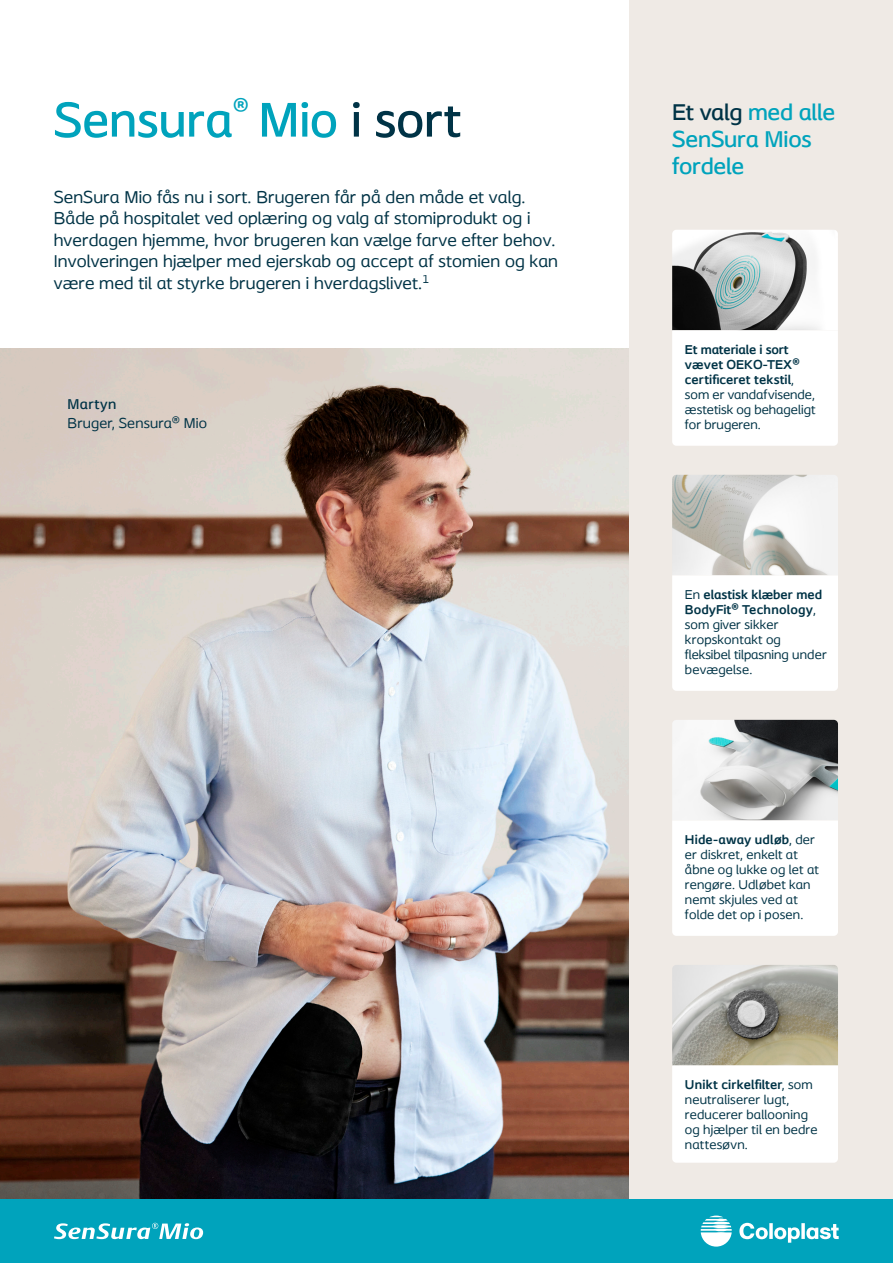
<style>
.page{position:relative;width:893px;height:1263px;background:#fff}
.page>*{position:absolute;margin:0;border:0;box-sizing:border-box;transform-origin:0 0}
.Sub-headline_16pt{font:500 51px "Coloplast";color:#00a3bc}
.Sub-headline_16pt-2{font:500 24px/27px "Coloplast";letter-spacing:-.01em;color:#00a3bc}
.Sub-headline_16pt-3{font:18px/21.6px "Coloplast";letter-spacing:.005em;color:#003346}
.Name_tag_10pt{font:15px "Coloplast";letter-spacing:.01em;color:#003346}
.Name_tag_10pt-2{font:500 15px "Coloplast";letter-spacing:.025em;color:#003346}
.Sub-headline_16pt-4{font:13.5px/15px "Coloplast";letter-spacing:.015em;color:#003346}
.s1{color:#003346}
.s2{font-weight:700}
</style>
<div class="page">
<img style="left:0;top:348px;width:629px;height:851px">
<div style="left:629px;top:0;width:264px;height:1202px;background:#efeae5"></div>
<img style="left:672px;top:230px;width:166px;height:100px">
<div style="left:672px;top:330px;width:166px;height:116px;background:#fff"></div>
<img style="left:672px;top:475px;width:166px;height:100px">
<div style="left:672px;top:575px;width:166px;height:116px;background:#fff"></div>
<img style="left:672px;top:720px;width:166px;height:100px">
<div style="left:672px;top:820px;width:166px;height:116px;background:#fff"></div>
<img style="left:672px;top:965px;width:166px;height:100px">
<div style="left:672px;top:1065px;width:166px;height:98px;background:#fff"></div>
<div style="left:0;top:1199px;width:893px;height:64px;background:#00a3bc"></div>
<svg style="left:700px;top:1215px;width:139px;height:31px"></svg>
<svg style="left:54px;top:1223px;width:150px;height:16px"></svg>
<p class="Sub-headline_16pt" style="left:54px;top:89px;width:409px">Sensura<sup>®</sup> Mio <span class="s1">i sort</span></p>
<p class="Sub-headline_16pt-3" style="left:54px;top:186px;width:506px">SenSura Mio fås nu i sort. Brugeren får på den måde et valg.<br>Både på hospitalet ved oplæring og valg af stomiprodukt og i hverdagen hjemme, hvor brugeren kan vælge farve efter behov.<br>Involveringen hjælper med ejerskab og accept af stomien og kan være med til at styrke brugeren i hverdagslivet.<sup>1</sup></p>
<p class="Name_tag_10pt-2" style="left:68px;top:395px;width:50px">Martyn</p>
<p class="Name_tag_10pt" style="left:68px;top:414px;width:141px">Bruger, Sensura® Mio</p>
<p class="Sub-headline_16pt-2" style="left:672px;top:98px;width:164px"><span class="s1">Et valg</span> med alle<br>SenSura Mios fordele</p>
<p class="Sub-headline_16pt-4" style="left:685px;top:341px;width:132px"><span class="s2">Et materiale i sort vævet OEKO-TEX® certificeret tekstil</span>, som er vandafvisende, æstetisk og behageligt for brugeren.</p>
<p class="Sub-headline_16pt-4" style="left:685px;top:586px;width:143px">En <span class="s2">elastisk klæber med<br>BodyFit® Technology</span>, som giver sikker kropskontakt og fleksibel tilpasning under bevægelse.</p>
<p class="Sub-headline_16pt-4" style="left:685px;top:831px;width:136px"><span class="s2">Hide-away udløb</span>, der er diskret, enkelt at åbne og lukke og let at rengøre. Udløbet kan nemt skjules ved at folde det op i posen.</p>
<p class="Sub-headline_16pt-4" style="left:685px;top:1076px;width:134px"><span class="s2">Unikt cirkelfilter</span>, som neutraliserer lugt, reducerer ballooning og hjælper til en bedre nattesøvn.</p>
</div>
